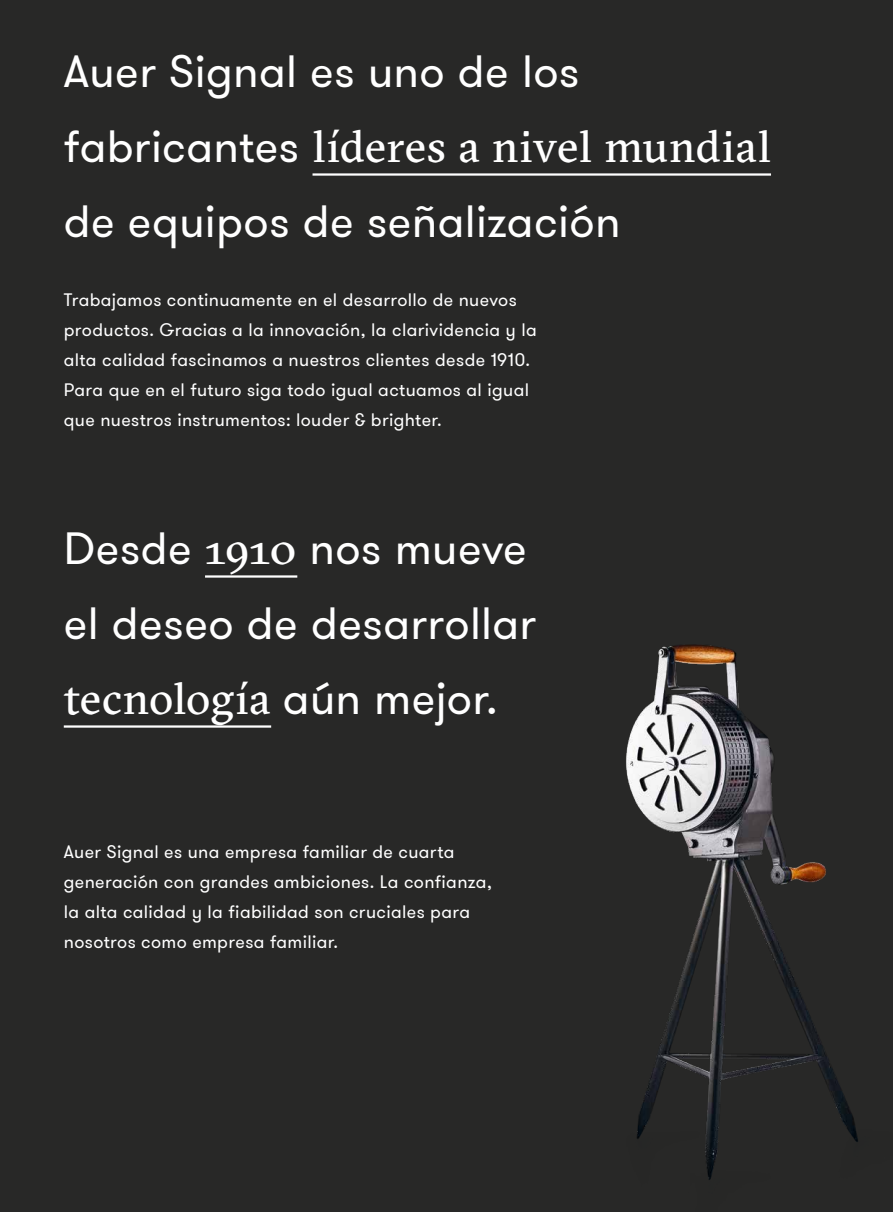
<style>
.page{position:relative;width:893px;height:1212px;background:#282827}
.page>*{position:absolute;margin:0;border:0;box-sizing:border-box;transform-origin:0 0}
.t1{font:45px/75px "GT Walsheim Pro";letter-spacing:.01em;color:#fff}
.t2{font:45px "GT Sectra";letter-spacing:.005em;color:#fff}
.t3{font:18px/30px "GT Walsheim Pro";letter-spacing:.02em;color:#fff}
.s1{font-family:"GT Walsheim Pro"}
.s2{font-family:"GT Sectra"}
</style>
<div class="page">
<hr style="left:205px;top:575px;width:92px;height:3px;background:#fff">
<hr style="left:64px;top:725px;width:207px;height:3px;background:#fff">
<hr style="left:312px;top:173px;width:459px;height:3px;background:#fff">
<img style="left:626px;top:644px;width:232px;height:536px">
<h1 class="t1" style="left:64px;top:35px;width:517px">Auer Signal es uno de los</h1>
<h1 class="t2" style="left:64px;top:119px;width:709px"><span class="s1">fabricantes</span> líderes a nivel mundial</h1>
<h1 class="t1" style="left:64px;top:185px;width:558px">de equipos de señalización</h1>
<p class="t3" style="left:64px;top:286px;width:475px">Trabajamos continuamente en el desarrollo de nuevos productos. Gracias a la innovación, la clarividencia y la alta calidad fascinamos a nuestros clientes desde 1910.<br>Para que en el futuro siga todo igual actuamos al igual que nuestros instrumentos: louder &amp; brighter.</p>
<h1 class="t1" style="left:64px;top:512px;width:474px">Desde <span class="s2">1910</span> nos mueve el deseo de desarrollar</h1>
<h1 class="t2" style="left:64px;top:671px;width:435px">tecnología <span class="s1">aún mejor.</span></h1>
<p class="t3" style="left:64px;top:837px;width:430px">Auer Signal es una empresa familiar de cuarta generación con grandes ambiciones. La confianza, la alta calidad y la fiabilidad son cruciales para nosotros como empresa familiar.</p>
</div>
